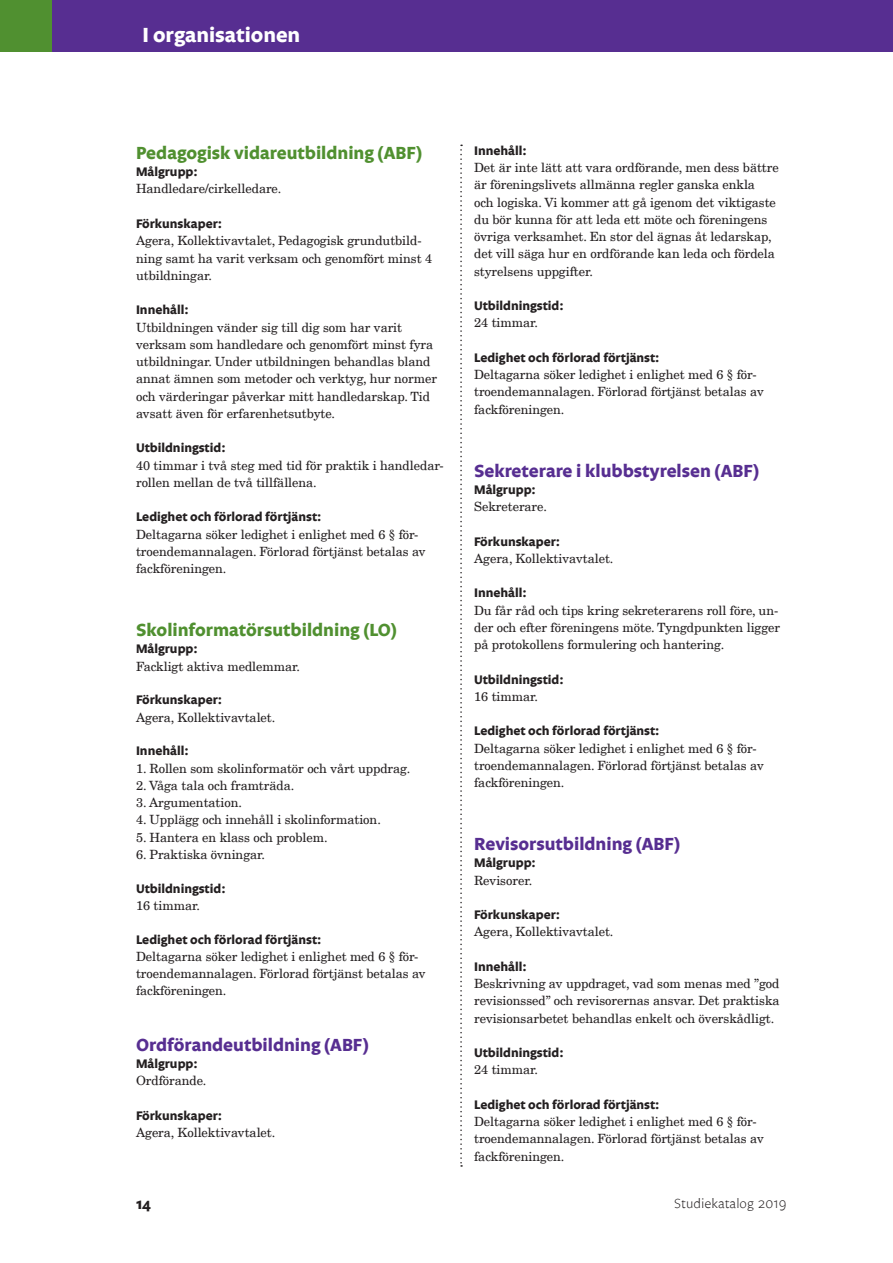
<style>
.page{position:relative;width:893px;height:1263px;background:#fff}
.page>*{position:absolute;margin:0;border:0;box-sizing:border-box;transform-origin:0 0}
.t1{font:700 21px "Legato";color:#fff}
.t2{font:700 18px "Legato";color:#572e91}
.t3{font:700 18px "Legato";color:#509030}
.t4{font:700 15px "Legato";color:#231f20}
.t5{font:300 13.5px "Legato";color:#231f20}
.t6{font:12.75px/17.2px "New Century Schlbk LT";letter-spacing:-.005em;color:#231f20}
.t7{font:700 12.75px "Legato";color:#231f20}
</style>
<div class="page">
<div style="left:0;top:0;width:893px;height:52px;background:#572e91"></div>
<svg style="left:460px;top:145px;width:2px;height:1022px"></svg>
<div style="left:0;top:0;width:52px;height:51px;background:#509030"></div>
<h1 class="t1" style="left:142px;top:23px;width:159px">I organisationen</h1>
<h2 class="t3" style="left:136px;top:142px;width:288px">Pedagogisk vidareutbildning (ABF)</h2>
<p class="t7" style="left:136px;top:164px;width:63px">Målgrupp:</p>
<p class="t6" style="left:136px;top:180px;width:147px">Handledare/cirkelledare.</p>
<p class="t7" style="left:136px;top:216px;width:88px">Förkunskaper:</p>
<p class="t6" style="left:136px;top:232px;width:298px">Agera, Kollektivavtalet, Pedagogisk grundutbild&shy;ning samt ha varit verksam och genomfört minst 4 utbildningar.</p>
<p class="t7" style="left:136px;top:302px;width:54px">Innehåll:</p>
<p class="t6" style="left:136px;top:318px;width:303px">Utbildningen vänder sig till dig som har varit verksam som handledare och genomfört minst fyra utbildningar. Under utbildningen behandlas bland annat ämnen som metoder och verktyg, hur normer och värderingar påverkar mitt handledarskap. Tid avsatt även för erfarenhetsutbyte.</p>
<p class="t7" style="left:136px;top:440px;width:91px">Utbildningstid:</p>
<p class="t6" style="left:136px;top:456px;width:309px">40 timmar i två steg med tid för praktik i handledar&shy;rollen mellan de två tillfällena.</p>
<p class="t7" style="left:136px;top:509px;width:187px">Ledighet och förlorad förtjänst:</p>
<p class="t6" style="left:136px;top:525px;width:291px">Deltagarna söker ledighet i enlighet med 6 § för&shy;troendemannalagen. Förlorad förtjänst betalas av fackföreningen.</p>
<h2 class="t3" style="left:136px;top:619px;width:262px">Skolinformatörsutbildning (LO)</h2>
<p class="t7" style="left:136px;top:641px;width:63px">Målgrupp:</p>
<p class="t6" style="left:136px;top:657px;width:165px">Fackligt aktiva medlemmar.</p>
<p class="t7" style="left:136px;top:692px;width:88px">Förkunskaper:</p>
<p class="t6" style="left:136px;top:708px;width:141px">Agera, Kollektivavtalet.</p>
<p class="t7" style="left:136px;top:743px;width:54px">Innehåll:</p>
<p class="t6" style="left:136px;top:759px;width:276px">1. Rollen som skolinformatör och vårt uppdrag.</p>
<p class="t6" style="left:136px;top:777px;width:160px">2. Våga tala och framträda.</p>
<p class="t6" style="left:136px;top:794px;width:107px">3. Argumentation.</p>
<p class="t6" style="left:136px;top:811px;width:246px">4. Upplägg och innehåll i skolinformation.</p>
<p class="t6" style="left:136px;top:828px;width:193px">5. Hantera en klass och problem.</p>
<p class="t6" style="left:136px;top:846px;width:130px">6. Praktiska övningar.</p>
<p class="t7" style="left:136px;top:881px;width:91px">Utbildningstid:</p>
<p class="t6" style="left:136px;top:897px;width:65px">16 timmar.</p>
<p class="t7" style="left:136px;top:932px;width:187px">Ledighet och förlorad förtjänst:</p>
<p class="t6" style="left:136px;top:948px;width:291px">Deltagarna söker ledighet i enlighet med 6 § för&shy;troendemannalagen. Förlorad förtjänst betalas av fackföreningen.</p>
<h2 class="t2" style="left:136px;top:1034px;width:234px">Ordförandeutbildning (ABF)</h2>
<p class="t7" style="left:136px;top:1056px;width:63px">Målgrupp:</p>
<p class="t6" style="left:136px;top:1072px;width:72px">Ordförande.</p>
<p class="t7" style="left:136px;top:1108px;width:88px">Förkunskaper:</p>
<p class="t6" style="left:136px;top:1124px;width:141px">Agera, Kollektivavtalet.</p>
<p class="t7" style="left:474px;top:143px;width:54px">Innehåll:</p>
<p class="t6" style="left:474px;top:159px;width:306px">Det är inte lätt att vara ordförande, men dess bättre är föreningslivets allmänna regler ganska enkla<br>och logiska. Vi kommer att gå igenom det viktigaste du bör kunna för att leda ett möte och föreningens övriga verksamhet. En stor del ägnas åt ledarskap, det vill säga hur en ordförande kan leda och fördela styrelsens uppgifter.</p>
<p class="t7" style="left:474px;top:298px;width:91px">Utbildningstid:</p>
<p class="t6" style="left:474px;top:314px;width:65px">24 timmar.</p>
<p class="t7" style="left:474px;top:350px;width:187px">Ledighet och förlorad förtjänst:</p>
<p class="t6" style="left:474px;top:366px;width:291px">Deltagarna söker ledighet i enlighet med 6 § för&shy;troendemannalagen. Förlorad förtjänst betalas av fackföreningen.</p>
<h2 class="t2" style="left:474px;top:460px;width:287px">Sekreterare i klubbstyrelsen (ABF)</h2>
<p class="t7" style="left:474px;top:482px;width:63px">Målgrupp:</p>
<p class="t6" style="left:474px;top:498px;width:74px">Sekreterare.</p>
<p class="t7" style="left:474px;top:534px;width:88px">Förkunskaper:</p>
<p class="t6" style="left:474px;top:550px;width:141px">Agera, Kollektivavtalet.</p>
<p class="t7" style="left:474px;top:586px;width:54px">Innehåll:</p>
<p class="t6" style="left:474px;top:601px;width:308px">Du får råd och tips kring sekreterarens roll före, un&shy;der och efter föreningens möte. Tyngdpunkten ligger på protokollens formulering och hantering.</p>
<p class="t7" style="left:474px;top:672px;width:91px">Utbildningstid:</p>
<p class="t6" style="left:474px;top:688px;width:65px">16 timmar.</p>
<p class="t7" style="left:474px;top:724px;width:187px">Ledighet och förlorad förtjänst:</p>
<p class="t6" style="left:474px;top:739px;width:291px">Deltagarna söker ledighet i enlighet med 6 § för&shy;troendemannalagen. Förlorad förtjänst betalas av fackföreningen.</p>
<h2 class="t2" style="left:474px;top:833px;width:208px">Revisorsutbildning (ABF)</h2>
<p class="t7" style="left:474px;top:856px;width:63px">Målgrupp:</p>
<p class="t6" style="left:474px;top:871px;width:60px">Revisorer.</p>
<p class="t7" style="left:474px;top:907px;width:88px">Förkunskaper:</p>
<p class="t6" style="left:474px;top:923px;width:141px">Agera, Kollektivavtalet.</p>
<p class="t7" style="left:474px;top:959px;width:54px">Innehåll:</p>
<p class="t6" style="left:474px;top:975px;width:307px;text-align:justify">Beskrivning av uppdraget, vad som menas med ”god revisionssed” och revisorernas ansvar. Det praktiska revisionsarbetet behandlas enkelt och överskådligt.</p>
<p class="t7" style="left:474px;top:1045px;width:91px">Utbildningstid:</p>
<p class="t6" style="left:474px;top:1061px;width:65px">24 timmar.</p>
<p class="t7" style="left:474px;top:1097px;width:187px">Ledighet och förlorad förtjänst:</p>
<p class="t6" style="left:474px;top:1113px;width:291px">Deltagarna söker ledighet i enlighet med 6 § för&shy;troendemannalagen. Förlorad förtjänst betalas av fackföreningen.</p>
<p class="t4" style="left:136px;top:1195px;width:17px">14</p>
<p class="t5" style="left:674px;top:1196px;width:114px">Studiekatalog 2019</p>
</div>
